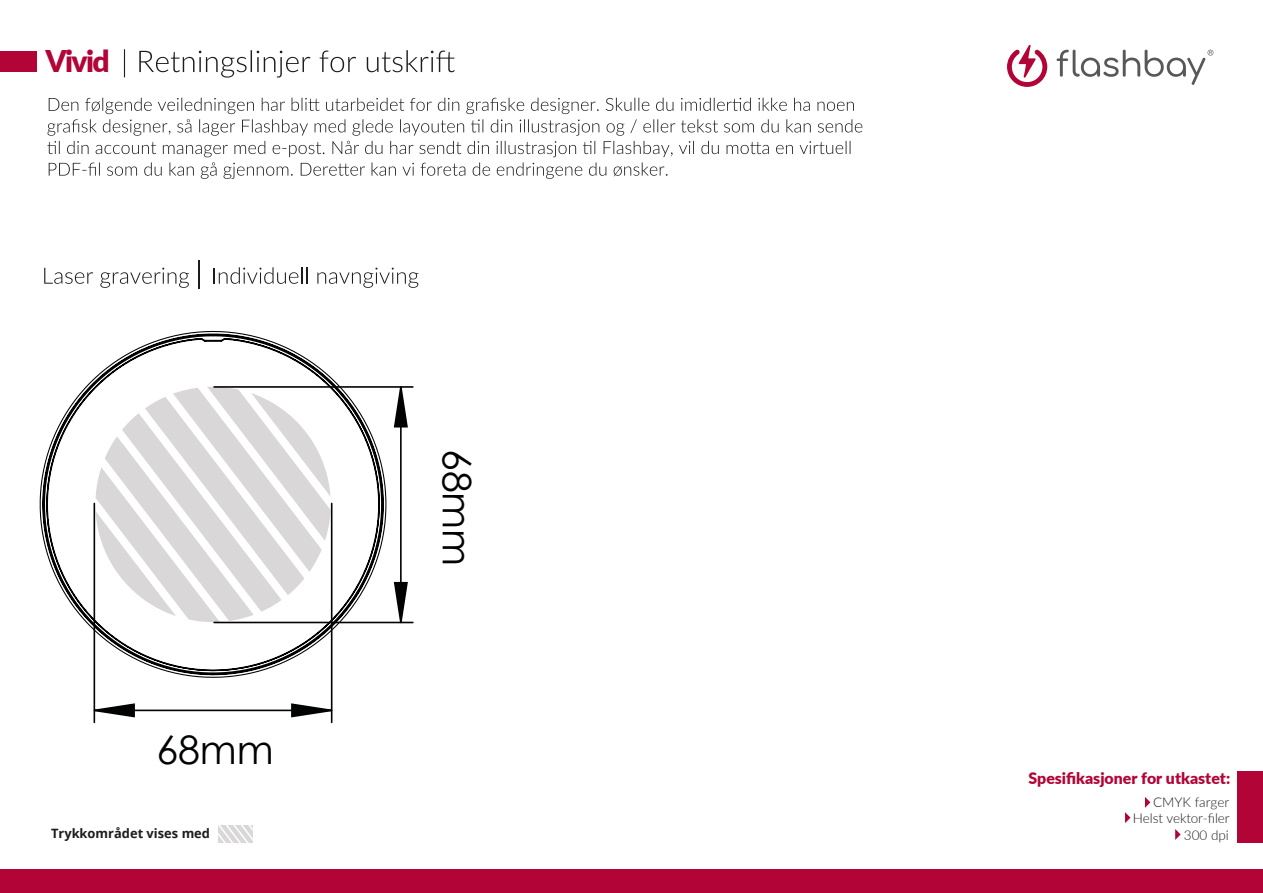
<style>
.page{position:relative;width:1263px;height:893px;background:#fff}
.page>*{position:absolute;margin:0;border:0;box-sizing:border-box;transform-origin:0 0}
.t1{font:39.3px "Century Gothic";color:#010202}
.t2{font:900 30px "Lato";letter-spacing:-.055em;color:#b30437}
.t3{font:900 15.9px "Lato";color:#b30437}
.t4{font:300 13.5px/16.4px "Lato";color:#1d1d1b;text-align:right}
.t5{font:700 12.9px "Open Sans";color:#1d1d1b}
</style>
<div class="page">
<svg style="left:218px;top:825px;width:35px;height:17px"></svg>
<svg style="left:44px;top:268px;width:49px;height:16px"></svg>
<svg style="left:100px;top:268px;width:89px;height:20px"></svg>
<svg style="left:199px;top:261px;width:1px;height:28px"></svg>
<svg style="left:213px;top:267px;width:94px;height:17px"></svg>
<svg style="left:317px;top:268px;width:101px;height:20px"></svg>
<div style="left:1px;top:869px;width:1262px;height:24px;background:#b30437"></div>
<svg style="left:1007px;top:44px;width:40px;height:43px"></svg>
<svg style="left:1057px;top:50px;width:156px;height:35px"></svg>
<div style="left:0;top:51px;width:37px;height:21px;background:#b30437"></div>
<svg style="left:47px;top:98px;width:815px;height:81px"></svg>
<div style="left:1238px;top:771px;width:25px;height:71px;background:#b30437"></div>
<svg style="left:1145px;top:797px;width:5px;height:11px"></svg>
<svg style="left:1125px;top:812px;width:6px;height:11px"></svg>
<svg style="left:1175px;top:829px;width:6px;height:11px"></svg>
<svg style="left:124px;top:49px;width:331px;height:29px"></svg>
<svg style="left:39px;top:330px;width:348px;height:348px"></svg>
<hr style="left:400px;top:387px;width:2px;height:235px;background:#010202">
<hr style="left:214px;top:386px;width:199px;height:2px;background:#010202">
<hr style="left:214px;top:622px;width:199px;height:1px;background:#010202">
<svg style="left:393px;top:386px;width:16px;height:42px"></svg>
<svg style="left:393px;top:581px;width:16px;height:43px"></svg>
<hr style="left:94px;top:709px;width:238px;height:2px;background:#010202">
<hr style="left:331px;top:503px;width:1px;height:219px;background:#010202">
<hr style="left:94px;top:503px;width:1px;height:219px;background:#010202">
<svg style="left:290px;top:702px;width:43px;height:16px"></svg>
<svg style="left:93px;top:702px;width:43px;height:16px"></svg>
<h2 class="t2" style="left:45px;top:38px;width:66px">Vivid</h2>
<h1 class="t1" style="left:156px;top:722px;width:119px">68mm</h1>
<p class="t5" style="left:51px;top:824px;width:161px">Trykkområdet vises med</p>
<h1 class="t1" style="left:484px;top:449px;width:119px;rotate:90deg">68mm</h1>
<p class="t3" style="left:1028px;top:766px;width:203px">Spesifikasjoner for utkastet:</p>
<p class="t4" style="left:1133px;top:794px;width:98px">CMYK farger<br>Helst vektor-filer<br>300 dpi</p>
</div>
